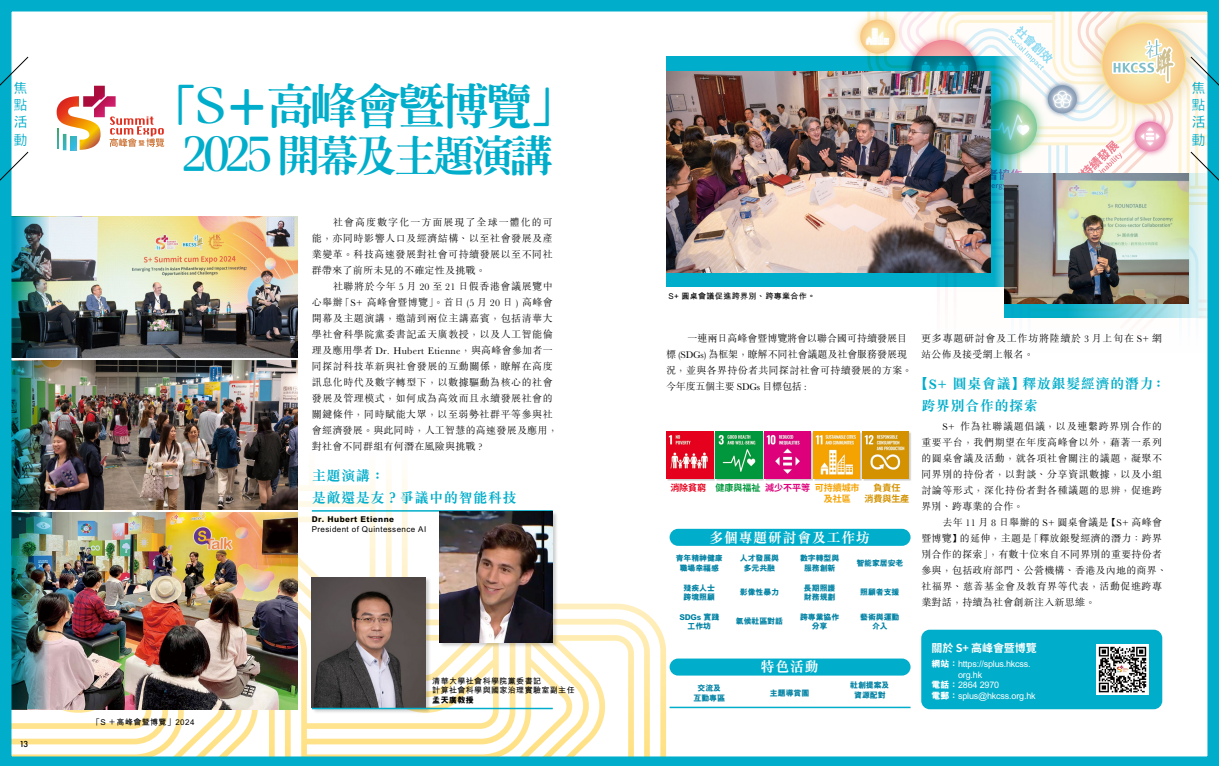
<style>
.page{position:relative;width:1219px;height:766px;background:#fff}
.page>*{position:absolute;margin:0;border:0;box-sizing:border-box;transform-origin:0 0}
.t1{font:800 47.2px "Han Wang Ming";letter-spacing:-.075em;color:#00adca}
.t2{font:800 42px "Han Wang Ming";letter-spacing:-.075em;color:#00adca}
.t3{font:700 14.3px/21.7px "M Sung HK";letter-spacing:.025em;color:#00adca}
.t4{font:700 14.3px "M Sung HK";letter-spacing:.025em;color:#fff}
.t5{font:300 14px/17.5px "Han Wang Hei";color:#00adca;text-align:justify}
.t6{font:700 11px "Noto Sans CJ Ktc";letter-spacing:-.01em;color:#fff}
.t7{font:300 10px/16px "M Sung HK";letter-spacing:.03em;color:#000;text-align:justify}
.t8{font:300 10px/16px "M Sung HK";letter-spacing:.05em;color:#000}
.t9{font:300 10px/16px "M Sung HK";color:#000}
.t10{font:300 10px/16px "M Sung HK";letter-spacing:.07em;color:#000}
.t11{font:500 9px "M Hei HK";letter-spacing:-.02em;color:#fff}
.t12{font:700 9px/10.9px "Noto Sans CJ Ktc";letter-spacing:-.01em;color:#f5a200}
.t13{font:700 9px/10.9px "Noto Sans CJ Ktc";letter-spacing:-.01em;color:#d39200;text-align:center}
.t14{font:800 8px/9.6px "M Hei HK";letter-spacing:-.02em;color:#0082a4;text-align:center}
.t15{font:700 8px/9.6px "M Hei HK";letter-spacing:.05em;color:#000}
.t16{font:800 8px "M Hei HK";letter-spacing:.05em;color:#000}
.t17{font:500 8px "Futura";color:#000}
.s1{font-size:52px}
.s2{font-size:50.3px}
.s3{color:#e6001d}
.s4{color:#00973b}
.s5{color:#dd007a}
.s6{font-weight:800}
</style>
<div class="page">
<img style="left:0;top:0;width:1219px;height:765px">
<svg style="left:0;top:56px;width:29px;height:41px"></svg>
<svg style="left:0;top:151px;width:29px;height:41px"></svg>
<img style="left:860px;top:3px;width:359px;height:356px">
<h3 class="t5" style="left:13px;top:79px;width:15px">焦點活動</h3>
<h3 class="t5" style="left:1192px;top:79px;width:15px">焦點活動</h3>
<h1 class="t1" style="left:151px;top:81px;width:427px">「<span class="s1">S＋</span>高峰會暨博覽」</h1>
<h2 class="t2" style="left:182px;top:134px;width:372px"><span class="s2">2025</span> 開幕及主題演講</h2>
<p class="t17" style="left:20px;top:738px;width:10px">13</p>
<p class="t15" style="left:92px;top:716px;width:104px">「S ＋高峰會暨博覽」2024</p>
<p class="t7" style="left:312px;top:213px;width:243px;text-indent:21px">社會高度數字化一方面展現了全球一體化的可能，亦同時影響人口及經濟結構、以至社會發展及產業變革。科技高速發展對社會可持續發展以至不同社群帶來了前所未見的不確定性及挑戰。</p>
<p class="t8" style="left:312px;top:277px;width:247px;text-indent:21px">社聯將於今年 5 月 20 至 21 日假香港會議展覽中心舉辦「S+ 高峰會暨博覽」。首日 (5 月 20 日 ) 高峰會開幕及主題演講，邀請到兩位主講嘉賓，包括清華大學社會科學院黨委書記孟天廣教授，以及人工智能倫理及應用學者 Dr. Hubert Etienne，與高峰會參加者一同探討科技革新與社會發展的互動關係，瞭解在高度訊息化時代及數字轉型下，以數據驅動為核心的社會發展及管理模式，如何成為高效而且永續發展社會的關鍵條件，同時賦能大眾，以至弱勢社群平等參與社會經濟發展。與此同時，人工智慧的高速發展及應用，對社會不同群組有何潛在風險與挑戰 ?</p>
<h3 class="t3" style="left:312px;top:464px;width:206px">主題演講：<br>是敵還是友？爭議中的智能科技</h3>
<p class="t16" style="left:312px;top:513px;width:84px">Dr. Hubert Etienne</p>
<p class="t15" style="left:312px;top:523px;width:116px">President of Quintessence AI</p>
<p class="t15" style="left:432px;top:675px;width:144px">清華大學社會科學院黨委書記<br>計算社會科學與國家治理實驗室副主任</p>
<p class="t16" style="left:432px;top:694px;width:43px">孟天廣教授</p>
<p class="t15" style="left:669px;top:290px;width:148px">S+ 圓桌會議促進跨界別、跨專業合作。</p>
<p class="t9" style="left:666px;top:330px;width:248px;text-indent:21px">一連兩日高峰會暨博覽將會以聯合國可持續發展目標 (SDGs) 為框架，瞭解不同社會議題及社會服務發展現況，並與各界持份者共同探討社會可持續發展的方案。今年度五個主要 SDGs 目標包括 :</p>
<p class="t12" style="left:824px;top:482px;width:37px;text-indent:-153px"><span class="s3">消除貧窮</span> <span class="s4">健康與福祉</span><span class="s5">減少不平等</span>可持續城市及社區</p>
<p class="t13" style="left:864px;top:482px;width:46px">負責任<br>消費與生產</p>
<h3 class="t4" style="left:709px;top:530px;width:162px">多個專題研討會及工作坊</h3>
<p class="t14" style="left:676px;top:553px;width:49px">青年精神健康職場幸福感</p>
<p class="t14" style="left:740px;top:553px;width:41px">人才發展與多元共融</p>
<p class="t14" style="left:800px;top:553px;width:41px">數字轉型與服務創新</p>
<p class="t14" style="left:856px;top:558px;width:49px">智能家居安老</p>
<p class="t14" style="left:684px;top:582px;width:33px;text-align:left">殘疾人士跨境照顧</p>
<p class="t14" style="left:740px;top:587px;width:41px">影像性暴力</p>
<p class="t14" style="left:804px;top:582px;width:33px;text-align:left">長期照護財務規劃</p>
<p class="t14" style="left:860px;top:587px;width:41px">照顧者支援</p>
<p class="t14" style="left:679px;top:611px;width:42px">SDGs 實踐工作坊</p>
<p class="t14" style="left:736px;top:616px;width:49px">氣候社區對話</p>
<p class="t14" style="left:800px;top:611px;width:41px">跨專業協作分享</p>
<p class="t14" style="left:860px;top:611px;width:41px">藝術與運動介入</p>
<h3 class="t4" style="left:760px;top:659px;width:60px">特色活動</h3>
<p class="t14" style="left:694px;top:683px;width:33px">交流及互動專區</p>
<p class="t14" style="left:770px;top:687px;width:41px">主題導賞團</p>
<p class="t14" style="left:850px;top:680px;width:41px">社創提案及資源配對</p>
<p class="t10" style="left:921px;top:330px;width:242px">更多專題研討會及工作坊將陸續於 3 月上旬在 S+ 網站公佈及接受網上報名。</p>
<h3 class="t3" style="left:921px;top:372px;width:246px;text-indent:-7px">【S+ 圓桌會議】釋放銀髮經濟的潛力：跨界別合作的探索</h3>
<p class="t7" style="left:921px;top:417px;width:242px;text-indent:21px">S+ 作為社聯議題倡議，以及連繫跨界別合作的重要平台，我們期望在年度高峰會以外，藉著一系列的圓桌會議及活動，就各項社會關注的議題，凝聚不同界別的持份者，以對談、分享資訊數據，以及小組討論等形式，深化持份者對各種議題的思辨，促進跨界別、跨專業的合作。</p>
<p class="t7" style="left:921px;top:513px;width:247px;text-align:left;text-indent:21px">去年 11 月 8 日舉辦的 S+ 圓桌會議是【S+ 高峰會暨博覽】的延伸，主題是「釋放銀髮經濟的潛力：跨界別合作的探索」，有數十位來自不同界別的重要持份者參與，包括政府部門、公營機構、香港及內地的商界、社福界、慈善基金會及教育界等代表，活動促進跨專業對話，持續為社會創新注入新思維。</p>
<p class="t6" style="left:932px;top:642px;width:107px">關於 S+ 高峰會暨博覽</p>
<p class="t11" style="left:932px;top:656px;width:101px"><span class="s6">網站：</span>https://splus.hkcss.</p>
<p class="t11" style="left:958px;top:667px;width:26px">org.hk</p>
<p class="t11" style="left:932px;top:678px;width:69px"><span class="s6">電話：</span>2864 2970</p>
<p class="t11" style="left:932px;top:689px;width:106px"><span class="s6">電郵：</span>splus@hkcss.org.hk</p>
</div>
